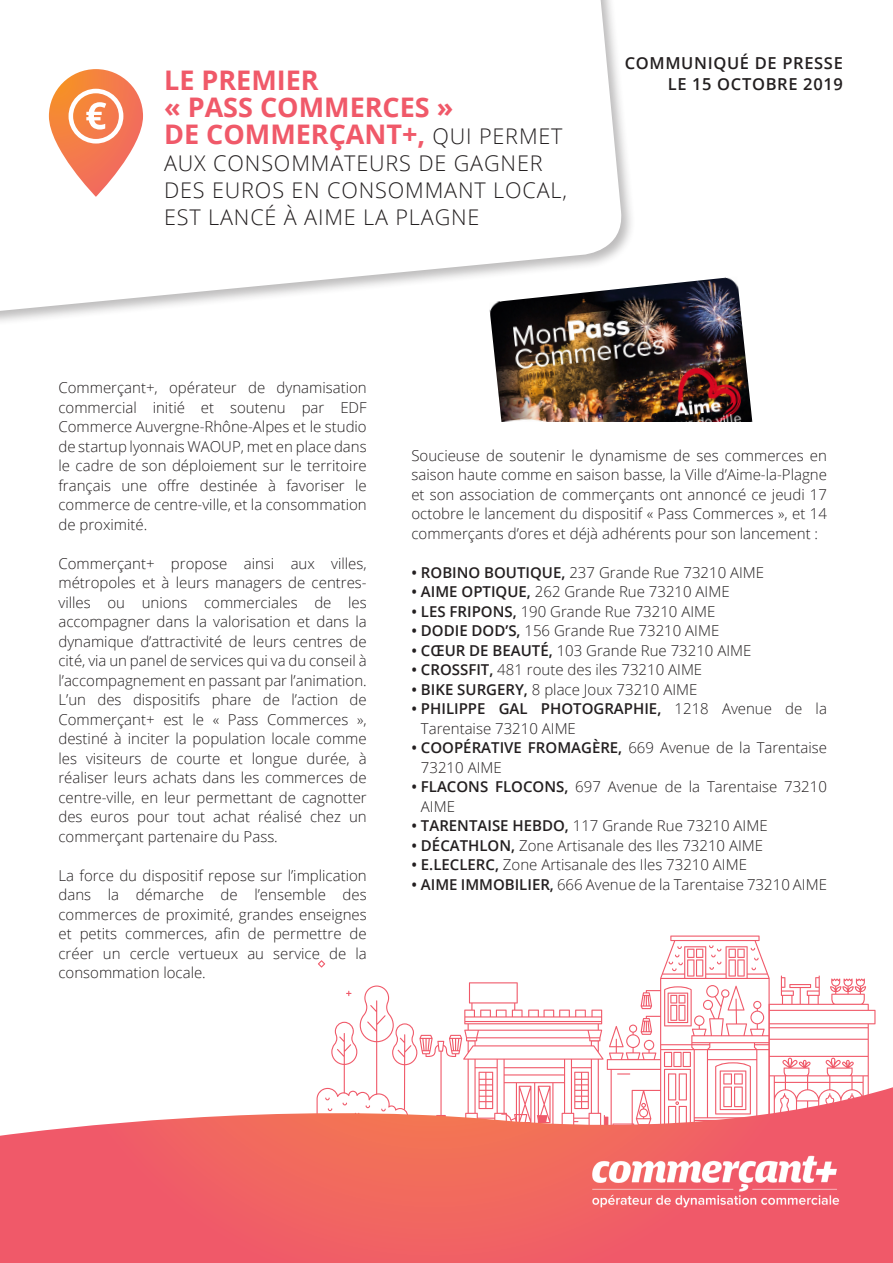
<style>
.page{position:relative;width:893px;height:1263px;background:#fff}
.page>*{position:absolute;margin:0;border:0;box-sizing:border-box;transform-origin:0 0}
.t1{font:700 27px "Open Sans";color:#f05969}
.t2{font:300 21.6px "Open Sans";letter-spacing:.04em;color:#231f20}
.t3{font:600 16.5px "Open Sans";letter-spacing:.04em;color:#231f20}
.t4{font:300 15px/19.5px "Open Sans";color:#231f20;text-align:justify}
.s1{font-weight:300;font-size:21.6px;color:#231f20}
.s2{font-weight:600}
</style>
<div class="page">
<svg style="left:318px;top:935px;width:557px;height:152px"></svg>
<div style="left:0;top:0;width:636px;height:327px;background:#231f20;opacity:.3"></div>
<svg style="left:0;top:0;width:625px;height:315px"></svg>
<svg style="left:49px;top:69px;width:94px;height:128px"></svg>
<svg style="left:0;top:1087px;width:893px;height:176px"></svg>
<img style="left:569px;top:1142px;width:274px;height:79px">
<img style="left:489px;top:276px;width:264px;height:146px">
<p class="t1" style="left:164px;top:61px;width:156px">LE PREMIER</p>
<p class="t1" style="left:164px;top:88px;width:291px">« PASS COMMERCES »</p>
<p class="t1" style="left:164px;top:115px;width:400px">DE COMMERÇANT+, <span class="s1">QUI PERMET</span></p>
<p class="t2" style="left:164px;top:148px;width:380px">AUX CONSOMMATEURS DE GAGNER</p>
<p class="t2" style="left:164px;top:175px;width:405px">DES EUROS EN CONSOMMANT LOCAL,</p>
<p class="t2" style="left:164px;top:202px;width:317px">EST LANCÉ À AIME LA PLAGNE</p>
<p class="t3" style="left:625px;top:52px;width:220px">COMMUNIQUÉ DE PRESSE</p>
<p class="t3" style="left:668px;top:72px;width:177px">LE 15 OCTOBRE 2019</p>
<p class="t4" style="left:58px;top:378px;width:310px">Commerçant+, opérateur de dynamisation commercial initié et soutenu par EDF Commerce Auvergne-Rhône-Alpes et le studio de startup lyonnais WAOUP, met en place dans le cadre de son déploiement sur le territoire français une offre destinée à favoriser le commerce de centre-ville, et la consommation de proximité.</p>
<p class="t4" style="left:58px;top:553px;width:310px">Commerçant+ propose ainsi aux villes, métropoles et à leurs managers de centres&shy;villes ou unions commerciales de les accompagner dans la valorisation et dans la dynamique d’attractivité de leurs centres de cité, via un panel de services qui va du conseil à l’accompagnement en passant par l’animation.<br>L’un des dispositifs phare de l’action de Commerçant+ est le « Pass Commerces », destiné à inciter la population locale comme les visiteurs de courte et longue durée, à réaliser leurs achats dans les commerces de centre-ville, en leur permettant de cagnotter des euros pour tout achat réalisé chez un commerçant partenaire du Pass.</p>
<p class="t4" style="left:58px;top:865px;width:310px">La force du dispositif repose sur l’implication dans la démarche de l’ensemble des commerces de proximité, grandes enseignes et petits commerces, afin de permettre de créer un cercle vertueux au service de la consommation locale.</p>
<p class="t4" style="left:411px;top:445px;width:417px">Soucieuse de soutenir le dynamisme de ses commerces en saison haute comme en saison basse, la Ville d’Aime-la-Plagne et son association de commerçants ont annoncé ce jeudi 17 octobre le lancement du dispositif « Pass Commerces », et 14 commerçants d’ores et déjà adhérents pour son lancement :</p>
<p class="t4" style="left:411px;top:562px;width:354px"><span class="s2">• ROBINO BOUTIQUE,</span> 237 Grande Rue 73210 AIME</p>
<p class="t4" style="left:411px;top:582px;width:320px"><span class="s2">• AIME OPTIQUE,</span> 262 Grande Rue 73210 AIME</p>
<p class="t4" style="left:411px;top:601px;width:306px"><span class="s2">• LES FRIPONS,</span> 190 Grande Rue 73210 AIME</p>
<p class="t4" style="left:411px;top:621px;width:309px"><span class="s2">• DODIE DOD’S,</span> 156 Grande Rue 73210 AIME</p>
<p class="t4" style="left:411px;top:640px;width:342px"><span class="s2">• CŒUR DE BEAUTÉ,</span> 103 Grande Rue 73210 AIME</p>
<p class="t4" style="left:411px;top:660px;width:292px"><span class="s2">• CROSSFIT,</span> 481 route des iles 73210 AIME</p>
<p class="t4" style="left:411px;top:679px;width:287px"><span class="s2">• BIKE SURGERY,</span> 8 place Joux 73210 AIME</p>
<p class="t4" style="left:421px;top:699px;width:407px;text-indent:-10px"><span class="s2">• PHILIPPE GAL PHOTOGRAPHIE,</span> 1218 Avenue de la<br>Tarentaise 73210 AIME</p>
<p class="t4" style="left:421px;top:738px;width:408px;text-indent:-10px"><span class="s2">• COOPÉRATIVE FROMAGÈRE,</span> 669 Avenue de la Tarentaise<br>73210 AIME</p>
<p class="t4" style="left:421px;top:777px;width:408px;text-indent:-10px"><span class="s2">• FLACONS FLOCONS,</span> 697 Avenue de la Tarentaise 73210<br>AIME</p>
<p class="t4" style="left:411px;top:816px;width:358px"><span class="s2">• TARENTAISE HEBDO,</span> 117 Grande Rue 73210 AIME</p>
<p class="t4" style="left:411px;top:835px;width:353px"><span class="s2">• DÉCATHLON,</span> Zone Artisanale des Iles 73210 AIME</p>
<p class="t4" style="left:411px;top:855px;width:337px"><span class="s2">• E.LECLERC,</span> Zone Artisanale des Iles 73210 AIME</p>
<p class="t4" style="left:411px;top:874px;width:417px"><span class="s2">• AIME IMMOBILIER,</span> 666 Avenue de la Tarentaise 73210 AIME</p>
</div>
